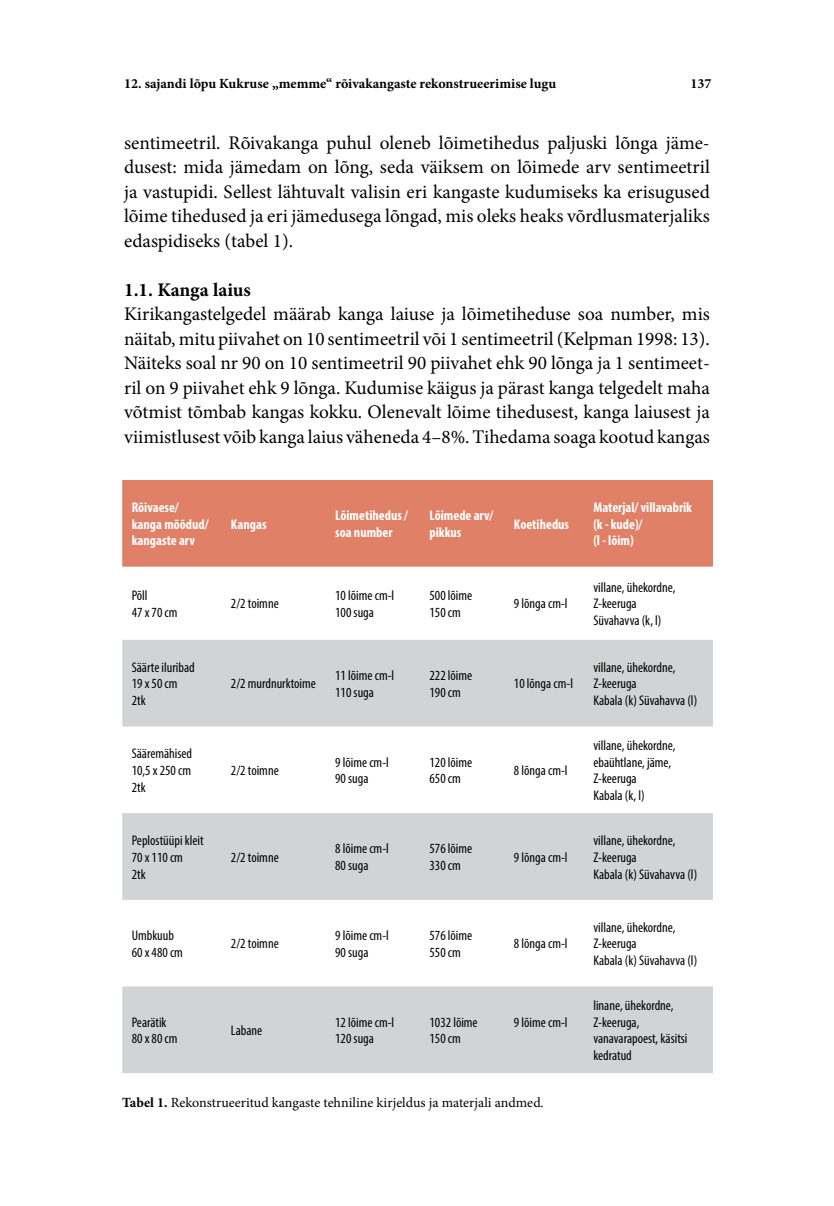
<style>
.page{position:relative;width:834px;height:1206px;background:#fff}
.page>*{position:absolute;margin:0;border:0;box-sizing:border-box;transform-origin:0 0}
.t1{font:19.25px/24.5px "Minion Pro";color:#000;text-align:justify}
.t2{font:700 19.25px "Minion Pro";letter-spacing:-.005em;color:#000}
.t3{font:condensed 14px/16.8px "Myriad Pro";color:#000}
.t4{font:700 condensed 14px/16.8px "Myriad Pro";color:#fff}
.t5{font:14px "Minion Pro";color:#000}
.t6{font:700 14px "Minion Pro";color:#000}
.s1{font-weight:700}
</style>
<div class="page">
<div style="left:122px;top:480px;width:590px;height:86px;background:#df8067"></div>
<svg style="left:122px;top:640px;width:590px;height:433px;fill:#d1d3d4"></svg>
<p class="t6" style="left:124px;top:74px;width:433px">12. sajandi lõpu Kukruse „memme“ rõivakangaste rekonstrueerimise lugu</p>
<p class="t6" style="left:690px;top:74px;width:22px">137</p>
<p class="t1" style="left:124px;top:130px;width:587px">sentimeetril. Rõivakanga puhul oleneb lõimetihedus paljuski lõnga jäme&shy;dusest: mida jämedam on lõng, seda väiksem on lõimede arv sentimeetril ja vastupidi. Sellest lähtuvalt valisin eri kangaste kudumiseks ka erisugused lõime tihedused ja eri jämedusega lõngad, mis oleks heaks võrdlusmaterjaliks edaspidiseks (tabel 1).</p>
<h1 class="t2" style="left:124px;top:276px;width:128px">1.1. Kanga laius</h1>
<p class="t1" style="left:124px;top:302px;width:587px">Kirikangastelgedel määrab kanga laiuse ja lõimetiheduse soa number, mis näitab, mitu piivahet on 10 sentimeetril või 1 sentimeetril (Kelpman 1998: 13).<br>Näiteks soal nr 90 on 10 sentimeetril 90 piivahet ehk 90 lõnga ja 1 sentimeet&shy;ril on 9 piivahet ehk 9 lõnga. Kudumise käigus ja pärast kanga telgedelt maha võtmist tõmbab kangas kokku. Olenevalt lõime tihedusest, kanga laiusest ja viimistlusest võib kanga laius väheneda 4–8%. Tihedama soaga kootud kangas</p>
<p class="t4" style="left:132px;top:498px;width:79px">Rõivaese/ kanga mõõdud/ kangaste arv</p>
<p class="t4" style="left:231px;top:515px;width:37px">Kangas</p>
<p class="t4" style="left:335px;top:507px;width:74px">Lõimetihedus / soa number</p>
<p class="t4" style="left:429px;top:507px;width:65px">Lõimede arv/ pikkus</p>
<p class="t4" style="left:514px;top:515px;width:57px">Koetihedus</p>
<p class="t3" style="left:132px;top:587px;width:47px">Põll<br>47 x 70 cm</p>
<p class="t3" style="left:231px;top:595px;width:49px">2/2 toimne</p>
<p class="t3" style="left:335px;top:587px;width:61px">10 lõime cm-l<br>100 suga</p>
<p class="t3" style="left:429px;top:587px;width:44px">500 lõime<br>150 cm</p>
<p class="t3" style="left:514px;top:595px;width:55px">9 lõnga cm-l</p>
<p class="t3" style="left:132px;top:658px;width:65px">Säärte iluribad<br>19 x 50 cm<br>2tk</p>
<p class="t3" style="left:132px;top:745px;width:62px;text-align:justify">Sääremähised 10,5 x 250 cm 2tk</p>
<p class="t3" style="left:132px;top:831px;width:73px">Peplostüüpi kleit<br>70 x 110 cm<br>2tk</p>
<p class="t3" style="left:231px;top:675px;width:86px">2/2 murdnurktoime</p>
<p class="t3" style="left:335px;top:666px;width:61px">11 lõime cm-l<br>110 suga</p>
<p class="t3" style="left:429px;top:666px;width:44px">222 lõime<br>190 cm</p>
<p class="t3" style="left:514px;top:675px;width:61px">10 lõnga cm-l</p>
<p class="t3" style="left:231px;top:762px;width:49px">2/2 toimne</p>
<p class="t3" style="left:335px;top:753px;width:55px">9 lõime cm-l<br>90 suga</p>
<p class="t3" style="left:429px;top:753px;width:44px">120 lõime<br>650 cm</p>
<p class="t3" style="left:514px;top:762px;width:55px">8 lõnga cm-l</p>
<p class="t3" style="left:231px;top:848px;width:49px">2/2 toimne</p>
<p class="t3" style="left:335px;top:840px;width:55px">8 lõime cm-l<br>80 suga</p>
<p class="t3" style="left:429px;top:840px;width:44px">576 lõime<br>330 cm</p>
<p class="t3" style="left:514px;top:848px;width:55px">9 lõnga cm-l</p>
<p class="t3" style="left:132px;top:926px;width:53px">Umbkuub<br>60 x 480 cm</p>
<p class="t3" style="left:231px;top:935px;width:49px">2/2 toimne</p>
<p class="t3" style="left:335px;top:926px;width:55px">9 lõime cm-l<br>90 suga</p>
<p class="t3" style="left:429px;top:926px;width:44px">576 lõime<br>550 cm</p>
<p class="t3" style="left:514px;top:935px;width:55px">8 lõnga cm-l</p>
<p class="t3" style="left:132px;top:1013px;width:47px">Pearätik<br>80 x 80 cm</p>
<p class="t3" style="left:231px;top:1021px;width:33px">Labane</p>
<p class="t3" style="left:335px;top:1013px;width:61px">12 lõime cm-l<br>120 suga</p>
<p class="t3" style="left:429px;top:1013px;width:50px">1032 lõime<br>150 cm</p>
<p class="t3" style="left:514px;top:1013px;width:55px">9 lõime cm-l</p>
<p class="t5" style="left:122px;top:1093px;width:423px"><span class="s1">Tabel 1.</span> Rekonstrueeritud kangaste tehniline kirjeldus ja materjali andmed.</p>
<p class="t4" style="left:593px;top:498px;width:100px">Materjal/ villavabrik (k - kude)/<br>(l - lõim)</p>
<p class="t3" style="left:593px;top:578px;width:84px">villane, ühekordne,<br>Z-keeruga<br>Süvahavva (k, l)</p>
<p class="t3" style="left:593px;top:658px;width:105px">villane, ühekordne,<br>Z-keeruga<br>Kabala (k) Süvahavva (l)</p>
<p class="t3" style="left:593px;top:736px;width:84px">villane, ühekordne, ebaühtlane, jäme,<br>Z-keeruga<br>Kabala (k, l)</p>
<p class="t3" style="left:593px;top:831px;width:105px">villane, ühekordne,<br>Z-keeruga<br>Kabala (k) Süvahavva (l)</p>
<p class="t3" style="left:593px;top:918px;width:105px">villane, ühekordne,<br>Z-keeruga<br>Kabala (k) Süvahavva (l)</p>
<p class="t3" style="left:593px;top:996px;width:96px">linane, ühekordne,<br>Z-keeruga, vanavarapoest, käsitsi kedratud</p>
</div>
